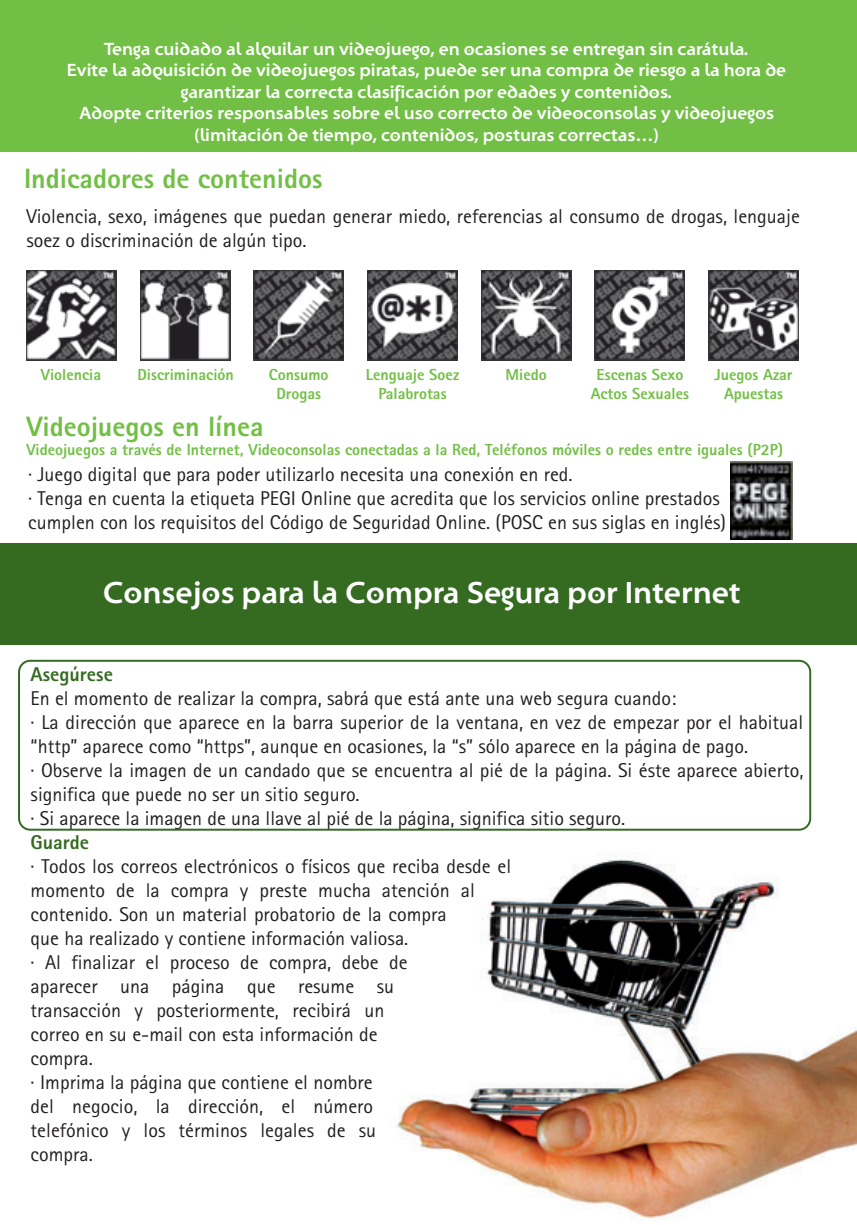
<style>
.page{position:relative;width:857px;height:1225px;background:#fff}
.page>*{position:absolute;margin:0;border:0;box-sizing:border-box;transform-origin:0 0}
.t1{font:700 31.2px "Santana";color:#fff}
.t2{font:800 28px "Rotis Sans Serif";color:#71bf44}
.t3{font:20px/24px "Rotis Sans Serif";color:#231f20}
.t4{font:800 20px "Rotis Sans Serif";color:#346b20}
.t5{font:700 18px/21.6px "Santana";color:#fff;text-align:center}
.t6{font:800 16px/19.2px "Rotis Sans Serif";color:#71bf44;text-align:center}
</style>
<div class="page">
<img style="left:397px;top:859px;width:459px;height:360px">
<div style="left:0;top:0;width:856px;height:151px;background:#71bf44"></div>
<div style="left:0;top:543px;width:856px;height:101px;background:#346b20"></div>
<img style="left:26px;top:270px;width:90px;height:90px">
<img style="left:140px;top:270px;width:90px;height:90px">
<img style="left:253px;top:270px;width:90px;height:90px">
<img style="left:367px;top:270px;width:90px;height:90px">
<img style="left:481px;top:270px;width:90px;height:90px">
<img style="left:594px;top:270px;width:90px;height:90px">
<img style="left:708px;top:270px;width:90px;height:90px">
<div style="left:18px;top:660px;width:792px;height:170px;border:2px solid #346b20;border-radius:11px"></div>
<img style="left:730px;top:461px;width:62px;height:78px">
<p class="t5" style="left:67px;top:38px;width:720px">Tenga cuidado al alquilar un videojuego, en ocasiones se entregan sin carátula.<br>Evite la adquisición de videojuegos piratas, puede ser una compra de riesgo a la hora de garantizar la correcta clasificación por edades y contenidos.<br>Adopte criterios responsables sobre el uso correcto de videoconsolas y videojuegos (limitación de tiempo, contenidos, posturas correctas…)</p>
<h2 class="t2" style="left:24px;top:160px;width:300px">Indicadores de contenidos</h2>
<p class="t3" style="left:26px;top:204px;width:774px">Violencia, sexo, imágenes que puedan generar miedo, referencias al consumo de drogas, lenguaje soez o discriminación de algún tipo.</p>
<p class="t6" style="left:41px;top:365px;width:62px">Violencia</p>
<p class="t6" style="left:137px;top:365px;width:98px">Discriminación</p>
<p class="t6" style="left:269px;top:365px;width:61px">Consumo<br>Drogas</p>
<p class="t6" style="left:365px;top:365px;width:95px">Lenguaje Soez<br>Palabrotas</p>
<p class="t6" style="left:505px;top:365px;width:43px">Miedo</p>
<p class="t6" style="left:590px;top:365px;width:100px">Escenas Sexo<br>Actos Sexuales</p>
<p class="t6" style="left:714px;top:365px;width:79px">Juegos Azar<br>Apuestas</p>
<h2 class="t2" style="left:26px;top:408px;width:238px">Videojuegos en línea</h2>
<p class="t6" style="left:26px;top:439px;width:757px">Videojuegos a través de Internet, Videoconsolas conectadas a la Red, Teléfonos móviles o redes entre iguales (P2P)</p>
<p class="t3" style="left:28px;top:462px;width:699px">· Juego digital que para poder utilizarlo necesita una conexión en red.<br>· Tenga en cuenta la etiqueta PEGI Online que acredita que los servicios online prestados cumplen con los requisitos del Código de Seguridad Online. (POSC en sus siglas en inglés)</p>
<h1 class="t1" style="left:103px;top:573px;width:638px">Consejos para la Compra Segura por Internet</h1>
<p class="t4" style="left:31px;top:661px;width:84px">Asegúrese</p>
<p class="t3" style="left:31px;top:686px;width:774px">En el momento de realizar la compra, sabrá que está ante una web segura cuando:<br>· La dirección que aparece en la barra superior de la ventana, en vez de empezar por el habitual “http” aparece como “https”, aunque en ocasiones, la “s” sólo aparece en la página de pago.<br>· Observe la imagen de un candado que se encuentra al pié de la página. Si éste aparece abierto, significa que puede no ser un sitio seguro.<br>· Si aparece la imagen de una llave al pié de la página, significa sitio seguro.</p>
<p class="t4" style="left:31px;top:829px;width:60px">Guarde</p>
<p class="t3" style="left:31px;top:854px;width:482px">· Todos los correos electrónicos o físicos que reciba desde el momento de la compra y preste mucha atención al contenido. Son un material probatorio de la compra<br>que ha realizado y contiene información valiosa.<br>· Al finalizar el proceso de compra, debe de<br>aparecer una página que resume su<br>transacción y posteriormente, recibirá un<br>correo en su e-mail con esta información de<br>compra.<br>· Imprima la página que contiene el nombre<br>del negocio, la dirección, el número<br>telefónico y los términos legales de su<br>compra.</p>
</div>
